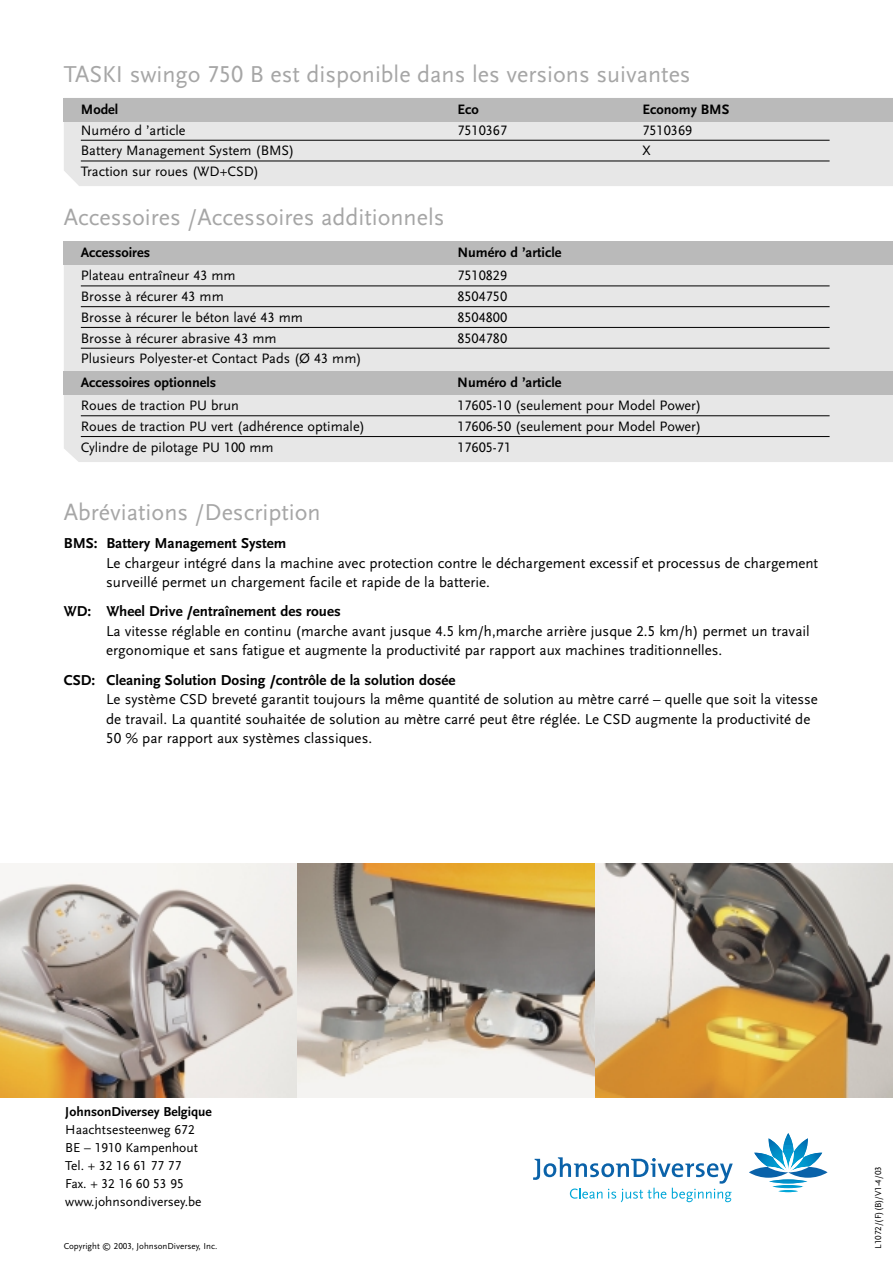
<style>
.page{position:relative;width:893px;height:1262px;background:#fff}
.page>*{position:absolute;margin:0;border:0;box-sizing:border-box;transform-origin:0 0}
.t1{font:24px "Scala Sans LF";color:#a6a6a6}
.t2{font:15px/19.5px "Scala Sans LF";color:#000}
.t3{font:700 15px "Scala Sans LF";color:#000}
.t4{font:14.25px "Scala Sans LF";color:#000}
.t5{font:700 14.25px "Scala Sans LF";color:#000}
.t6{font:13.5px/18px "Scala Sans LF";color:#000}
.t7{font:700 13.5px "Scala Sans LF";color:#000}
.t8{font:9px "Scala Sans LF";color:#000}
</style>
<div class="page">
<div style="left:64px;top:121px;width:828px;height:65px;background:#e7e7e7"></div>
<div style="left:64px;top:98px;width:828px;height:23px;background:#bababa"></div>
<div style="left:64px;top:265px;width:828px;height:197px;background:#e7e7e7"></div>
<div style="left:64px;top:241px;width:828px;height:24px;background:#bababa"></div>
<div style="left:64px;top:371px;width:828px;height:23px;background:#bababa"></div>
<img style="left:0;top:863px;width:298px;height:234px">
<svg style="left:298px;top:863px;width:297px;height:234px"></svg>
<svg style="left:595px;top:863px;width:297px;height:234px"></svg>
<svg style="left:533px;top:1157px;width:199px;height:45px"></svg>
<hr style="left:772px;top:1185px;width:32px;height:3px;background:#00a7d8;border-radius:50%">
<img style="left:772px;top:1185px;width:29px;height:3px">
<svg style="left:778px;top:1190px;width:19px;height:2px"></svg>
<img style="left:768px;top:1179px;width:39px;height:4px;border-radius:50%">
<img style="left:782px;top:1133px;width:11px;height:36px;border-radius:50%">
<svg style="left:754px;top:1138px;width:68px;height:31px"></svg>
<svg style="left:748px;top:1166px;width:40px;height:11px"></svg>
<svg style="left:788px;top:1166px;width:39px;height:11px"></svg>
<hr style="left:81px;top:140px;width:748px;height:1px;background:#000">
<hr style="left:81px;top:161px;width:748px;height:1px;background:#000">
<hr style="left:81px;top:285px;width:748px;height:1px;background:#000">
<hr style="left:81px;top:306px;width:748px;height:1px;background:#000">
<hr style="left:81px;top:327px;width:748px;height:1px;background:#000">
<hr style="left:81px;top:348px;width:748px;height:1px;background:#000">
<hr style="left:81px;top:415px;width:748px;height:1px;background:#000">
<hr style="left:81px;top:436px;width:748px;height:1px;background:#000">
<h1 class="t1" style="left:64px;top:65px;width:628px">TASKI swingo 750 B est disponible dans les versions suivantes</h1>
<p class="t5" style="left:81px;top:104px;width:39px">Model</p>
<p class="t5" style="left:457px;top:104px;width:23px">Eco</p>
<p class="t5" style="left:642px;top:104px;width:88px">Economy BMS</p>
<p class="t4" style="left:81px;top:124px;width:106px">Numéro d ’article</p>
<p class="t4" style="left:457px;top:124px;width:51px">7510367</p>
<p class="t4" style="left:642px;top:124px;width:51px">7510369</p>
<p class="t4" style="left:81px;top:145px;width:215px">Battery Management System (BMS)</p>
<p class="t4" style="left:642px;top:145px;width:10px">X</p>
<p class="t4" style="left:81px;top:166px;width:180px">Traction sur roues (WD+CSD)</p>
<h1 class="t1" style="left:64px;top:208px;width:382px">Accessoires /Accessoires additionnels</h1>
<p class="t5" style="left:81px;top:247px;width:71px">Accessoires</p>
<p class="t5" style="left:457px;top:247px;width:106px">Numéro d ’article</p>
<p class="t4" style="left:81px;top:270px;width:156px">Plateau entraîneur 43 mm</p>
<p class="t4" style="left:457px;top:270px;width:51px">7510829</p>
<p class="t4" style="left:81px;top:291px;width:144px">Brosse à récurer 43 mm</p>
<p class="t4" style="left:457px;top:291px;width:51px">8504750</p>
<p class="t4" style="left:81px;top:311px;width:223px">Brosse à récurer le béton lavé 43 mm</p>
<p class="t4" style="left:457px;top:311px;width:51px">8504800</p>
<p class="t4" style="left:81px;top:332px;width:197px">Brosse à récurer abrasive 43 mm</p>
<p class="t4" style="left:457px;top:332px;width:51px">8504780</p>
<p class="t4" style="left:81px;top:353px;width:282px">Plusieurs Polyester-et Contact Pads (Ø 43 mm)</p>
<p class="t5" style="left:81px;top:377px;width:137px">Accessoires optionnels</p>
<p class="t5" style="left:457px;top:377px;width:106px">Numéro d ’article</p>
<p class="t4" style="left:81px;top:400px;width:160px">Roues de traction PU brun</p>
<p class="t4" style="left:457px;top:400px;width:245px">17605-10 (seulement pour Model Power)</p>
<p class="t4" style="left:81px;top:421px;width:285px">Roues de traction PU vert (adhérence optimale)</p>
<p class="t4" style="left:457px;top:421px;width:245px">17606-50 (seulement pour Model Power)</p>
<p class="t4" style="left:81px;top:441px;width:194px">Cylindre de pilotage PU 100 mm</p>
<p class="t4" style="left:457px;top:441px;width:55px">17605-71</p>
<h1 class="t1" style="left:64px;top:503px;width:258px">Abréviations /Description</h1>
<p class="t3" style="left:64px;top:537px;width:224px">BMS: Battery Management System</p>
<p class="t2" style="left:106px;top:554px;width:713px">Le chargeur intégré dans la machine avec protection contre le déchargement excessif et processus de chargement surveillé permet un chargement facile et rapide de la batterie.</p>
<p class="t3" style="left:64px;top:606px;width:278px">WD: Wheel Drive /entraînement des roues</p>
<p class="t2" style="left:106px;top:622px;width:705px">La vitesse réglable en continu (marche avant jusque 4.5 km/h,marche arrière jusque 2.5 km/h) permet un travail ergonomique et sans fatigue et augmente la productivité par rapport aux machines traditionnelles.</p>
<p class="t3" style="left:64px;top:674px;width:393px">CSD: Cleaning Solution Dosing /contrôle de la solution dosée</p>
<p class="t2" style="left:106px;top:691px;width:713px">Le système CSD breveté garantit toujours la même quantité de solution au mètre carré – quelle que soit la vitesse de travail. La quantité souhaitée de solution au mètre carré peut être réglée. Le CSD augmente la productivité de<br>50 % par rapport aux systèmes classiques.</p>
<p class="t7" style="left:65px;top:1106px;width:148px">JohnsonDiversey Belgique</p>
<p class="t6" style="left:65px;top:1122px;width:138px">Haachtsesteenweg 672<br>BE – 1910 Kampenhout<br>Tel. + 32 16 61 77 77<br>Fax. + 32 16 60 53 95 www.johnsondiversey.be</p>
<p class="t8" style="left:64px;top:1242px;width:155px">Copyright © 2003, JohnsonDiversey, Inc.</p>
<p class="t8" style="left:874px;top:1248px;width:84px;rotate:-90deg">L1072/(F)(B)/V1-4/03</p>
</div>
